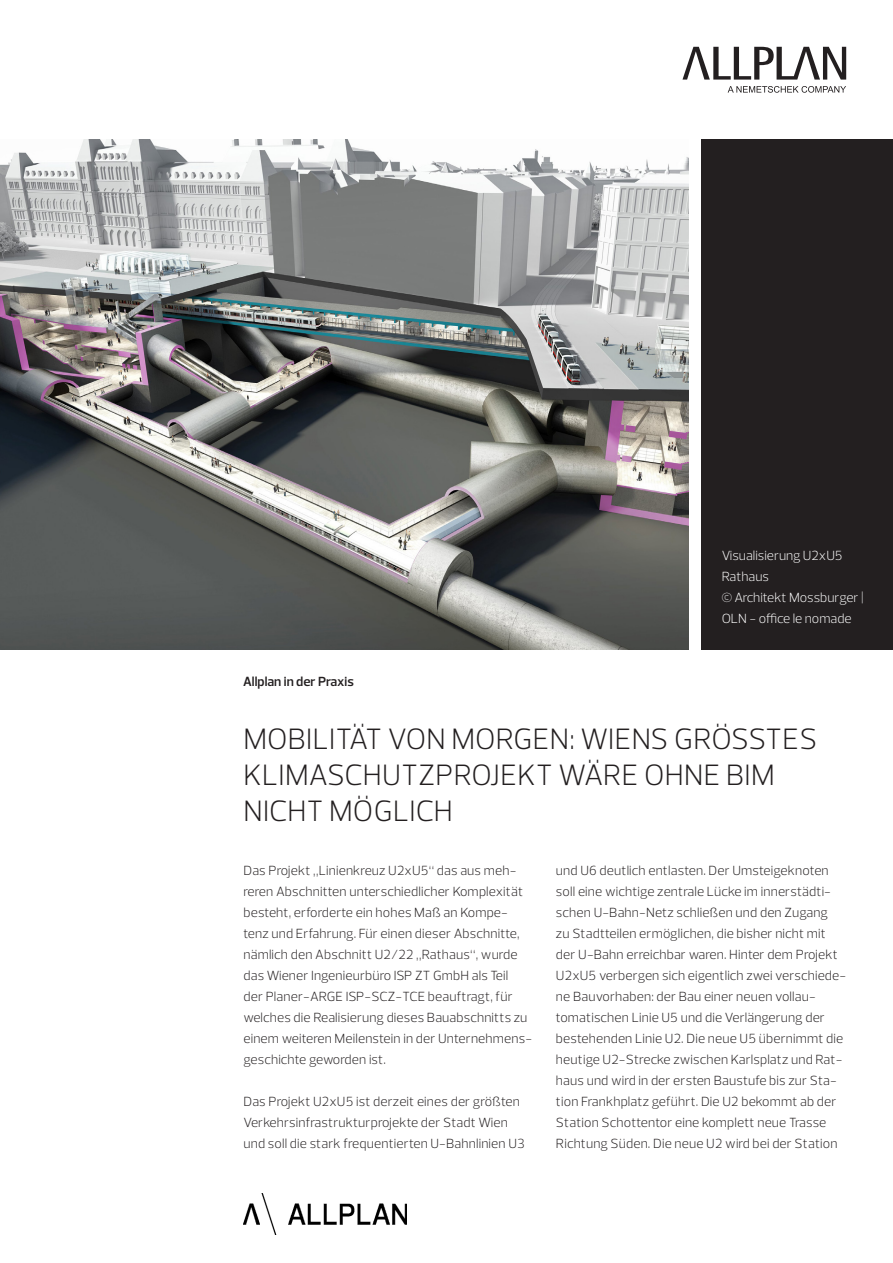
<style>
.page{position:relative;width:893px;height:1263px;background:#fff}
.page>*{position:absolute;margin:0;border:0;box-sizing:border-box;transform-origin:0 0}
.titel{font:300 30px/36px "Prelo";letter-spacing:.015em;color:#231f20}
.fließtext{font:300 13.5px/21px "Prelo";letter-spacing:.01em;color:#231f20}
.fließtext-2{font:300 13.5px/21px "Prelo";color:#fff}
.Dachzeile{font:600 13.5px "Prelo";color:#231f20}
</style>
<div class="page">
<div style="left:702px;top:139px;width:191px;height:510px;background:#231f20"></div>
<img style="left:0;top:139px;width:689px;height:510px">
<svg style="left:682px;top:47px;width:164px;height:33px"></svg>
<svg style="left:728px;top:86px;width:118px;height:7px"></svg>
<img style="left:243px;top:1194px;width:164px;height:40px">
<p class="Dachzeile" style="left:243px;top:673px;width:112px">Allplan in der Praxis</p>
<p class="fließtext-2" style="left:722px;top:545px;width:143px">Visualisierung U2xU5<br>Rathaus<br>© Architekt Mossburger |<br>OLN - office le nomade</p>
<p class="titel" style="left:243px;top:721px;width:575px">MOBILITÄT VON MORGEN: WIENS GRÖSSTES<br>KLIMASCHUTZPROJEKT WÄRE OHNE BIM<br>NICHT MÖGLICH</p>
<p class="fließtext" style="left:243px;top:860px;width:290px">Das Projekt „Linienkreuz U2xU5“ das aus meh&shy;reren Abschnitten unterschiedlicher Komplexität besteht, erforderte ein hohes Maß an Kompe&shy;tenz und Erfahrung. Für einen dieser Abschnitte, nämlich den Abschnitt U2/22 „Rathaus“, wurde das Wiener Ingenieurbüro ISP ZT GmbH als Teil<br>der Planer-ARGE ISP-SCZ-TCE beauftragt, für welches die Realisierung dieses Bauabschnitts zu einem weiteren Meilenstein in der Unternehmens&shy;geschichte geworden ist.</p>
<p class="fließtext" style="left:243px;top:1091px;width:283px">Das Projekt U2xU5 ist derzeit eines der größten<br>Verkehrsinfrastrukturprojekte der Stadt Wien und soll die stark frequentierten U-Bahnlinien U3</p>
<p class="fließtext" style="left:556px;top:860px;width:292px">und U6 deutlich entlasten. Der Umsteigeknoten soll eine wichtige zentrale Lücke im innerstädti&shy;schen U-Bahn-Netz schließen und den Zugang<br>zu Stadtteilen ermöglichen, die bisher nicht mit der U-Bahn erreichbar waren. Hinter dem Projekt U2xU5 verbergen sich eigentlich zwei verschiede&shy;ne Bauvorhaben: der Bau einer neuen vollau&shy;tomatischen Linie U5 und die Verlängerung der bestehenden Linie U2. Die neue U5 übernimmt die heutige U2-Strecke zwischen Karlsplatz und Rat&shy;haus und wird in der ersten Baustufe bis zur Sta&shy;tion Frankhplatz geführt. Die U2 bekommt ab der Station Schottentor eine komplett neue Trasse Richtung Süden. Die neue U2 wird bei der Station</p>
</div>
